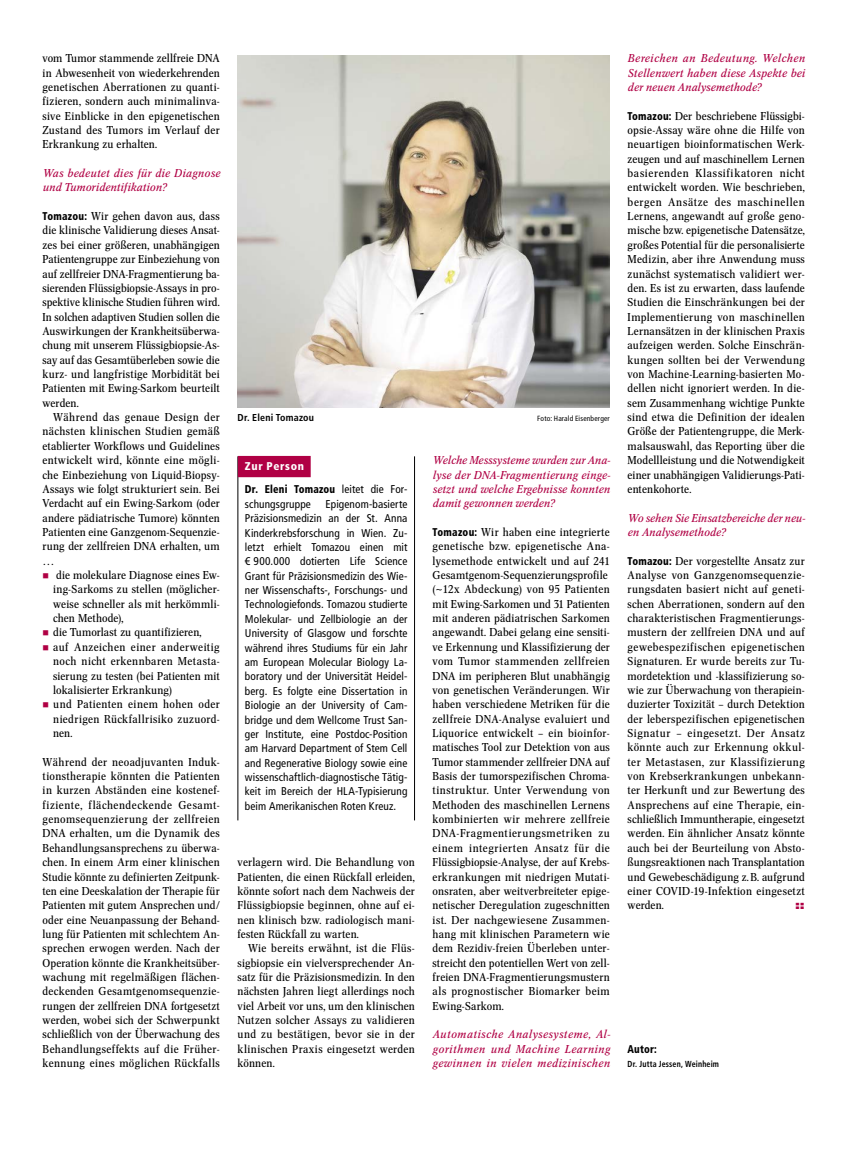
<style>
.page{position:relative;width:851px;height:1170px;background:#fff}
.page>*{position:absolute;margin:0;border:0;box-sizing:border-box;transform-origin:0 0}
.t1{font:11.25px/14.4px "Concorde Nova";letter-spacing:.02em;color:#000;text-align:justify;scale:1.07 1}
.t2{font:condensed 11.25px/14.4px "Frutiger LT Com";letter-spacing:.01em;color:#000;text-align:justify}
.t3{font:italic 11.25px/14.4px "Concorde Nova";letter-spacing:.025em;color:#b00044;text-align:justify;scale:1.07 1}
.t4{font:italic 11.25px/14.4px "Concorde Nova";letter-spacing:.025em;color:#b00044;scale:1.06 1}
.t5{font:900 condensed 11.25px/23.5px "Frutiger LT Std";letter-spacing:.02em;color:#000;scale:.9 1}
.t6{font:900 expanded 11.25px "Helvetica Neue LT Std";color:#b00044;scale:1.07 1}
.t7{font:700 condensed 10px "Frutiger LT Std";letter-spacing:.015em;color:#000}
.t8{font:700 condensed 8.75px "Frutiger LT Std";letter-spacing:.025em;color:#000;scale:.9 1}
.t9{font:condensed 7.5px "Frutiger LT Std";letter-spacing:.02em;color:#000}
.s1{font-family:"Frutiger LT Std";font-weight:900;font-stretch:condensed}
.s2{font-family:"Frutiger LT Com";color:#fff}
.s3{color:#fff}
.s4{font-family:"Frutiger LT Com";font-weight:400}
</style>
<div class="page">
<hr style="left:414px;top:456px;width:1px;height:364px;background:#000">
<hr style="left:237px;top:456px;width:1px;height:364px;background:#000">
<div style="left:238px;top:456px;width:72px;height:21px;background:#b00044"></div>
<img style="left:237px;top:55px;width:372px;height:353px">
<p class="t1" style="left:43px;top:51px;width:167px">vom Tumor stammende zellfreie DNA in Abwesenheit von wiederkehrenden genetischen Aberrationen zu quanti&shy;fizieren, sondern auch minimalinva&shy;sive Einblicke in den epigenetischen Zustand des Tumors im Verlauf der Erkrankung zu erhalten.</p>
<p class="t3" style="left:43px;top:166px;width:167px">Was bedeutet dies für die Diagnose und Tumoridentifikation?</p>
<p class="t1" style="left:43px;top:209px;width:167px"><span class="s1">Tomazou:</span> Wir gehen davon aus, dass die klinische Validierung dieses Ansat&shy;zes bei einer größeren, unabhängigen Patientengruppe zur Einbeziehung von auf zellfreier DNA-Fragmentierung ba&shy;sierenden Flüssigbiopsie-Assays in pro&shy;spektive klinische Studien führen wird.<br>In solchen adaptiven Studien sollen die Auswirkungen der Krankheitsüberwa&shy;chung mit unserem Flüssigbiopsie-As&shy;say auf das Gesamtüberleben sowie die kurz- und langfristige Morbidität bei Patienten mit Ewing-Sarkom beurteilt werden.</p>
<p class="t1" style="left:43px;top:410px;width:167px;text-indent:11px">Während das genaue Design der nächsten klinischen Studien gemäß etablierter Workflows und Guidelines entwickelt wird, könnte eine mögli&shy;che Einbeziehung von Liquid-Biopsy-Assays wie folgt strukturiert sein. Bei Verdacht auf ein Ewing-Sarkom (oder andere pädiatrische Tumore) könnten Patienten eine Ganzgenom-Sequenzie&shy;rung der zellfreien DNA erhalten, um …</p>
<p class="t1" style="left:53px;top:568px;width:157px;text-align:left">die molekulare Diagnose eines Ew&shy;ing-Sarkoms zu stellen (möglicher&shy;weise schneller als mit herkömmli&shy;chen Methode),<br>die Tumorlast zu quantifizieren, auf Anzeichen einer anderweitig noch nicht erkennbaren Metasta&shy;sierung zu testen (bei Patienten mit lokalisierter Erkrankung)<br>und Patienten einem hohen oder niedrigen Rückfallrisiko zuzuord&shy;nen.</p>
<p class="t1" style="left:43px;top:754px;width:167px">Während der neoadjuvanten Induk&shy;tionstherapie könnten die Patienten in kurzen Abständen eine kostenef&shy;fiziente, flächendeckende Gesamt&shy;genomsequenzierung der zellfreien DNA erhalten, um die Dynamik des Behandlungsansprechens zu überwa&shy;chen. In einem Arm einer klinischen Studie könnte zu definierten Zeitpunk&shy;ten eine Deeskalation der Therapie für Patienten mit gutem Ansprechen und/ oder eine Neuanpassung der Behand&shy;lung für Patienten mit schlechtem An&shy;sprechen erwogen werden. Nach der Operation könnte die Krankheitsüber&shy;wachung mit regelmäßigen flächen&shy;deckenden Gesamtgenomsequenzie&shy;rungen der zellfreien DNA fortgesetzt werden, wobei sich der Schwerpunkt schließlich von der Überwachung des Behandlungseffekts auf die Früher&shy;kennung eines möglichen Rückfalls</p>
<p class="t7" style="left:237px;top:411px;width:78px">Dr. Eleni Tomazou</p>
<p class="t9" style="left:537px;top:414px;width:74px">Foto: Harald Eisenberger</p>
<p class="t5" style="left:245px;top:454px;width:182px"><span class="s2">Zur</span> <span class="s3">Person<br></span>Dr. Eleni Tomazou <span class="s4">leitet die For-</span></p>
<p class="t2" style="left:245px;top:496px;width:67px">schungsgruppe</p>
<p class="t2" style="left:245px;top:496px;width:164px;text-indent:81px">Epigenom-basierte Präzisionsmedizin an der St. Anna Kinderkrebsforschung in Wien. Zu&shy;letzt erhielt Tomazou einen mit € 900.000 dotierten Life Science Grant für Präzisionsmedizin des Wie&shy;ner Wissenschafts-, Forschungs- und Technologiefonds. Tomazou studierte Molekular- und Zellbiologie an der University of Glasgow und forschte während ihres Studiums für ein Jahr am European Molecular Biology La&shy;boratory und der Universität Heidel&shy;berg. Es folgte eine Dissertation in Biologie an der University of Cam&shy;bridge und dem Wellcome Trust San&shy;ger Institute, eine Postdoc-Position am Harvard Department of Stem Cell and Regenerative Biology sowie eine wissenschaftlich-diagnostische Tätig&shy;keit im Bereich der HLA-Typisierung beim Amerikanischen Roten Kreuz.</p>
<p class="t1" style="left:237px;top:855px;width:167px">verlagern wird. Die Behandlung von Patienten, die einen Rückfall erleiden, könnte sofort nach dem Nachweis der Flüssigbiopsie beginnen, ohne auf ei&shy;nen klinisch bzw. radiologisch mani&shy;festen Rückfall zu warten.</p>
<p class="t1" style="left:237px;top:941px;width:167px;text-indent:11px">Wie bereits erwähnt, ist die Flüs&shy;sigbiopsie ein vielversprechender An&shy;satz für die Präzisionsmedizin. In den nächsten Jahren liegt allerdings noch viel Arbeit vor uns, um den klinischen Nutzen solcher Assays zu validieren und zu bestätigen, bevor sie in der klinischen Praxis eingesetzt werden können.</p>
<p class="t3" style="left:432px;top:453px;width:168px">Welche Messsysteme wurden zur Ana&shy;lyse der DNA-Fragmentierung einge&shy;setzt und welche Ergebnisse konnten damit gewonnen werden?</p>
<p class="t1" style="left:432px;top:525px;width:167px;text-align:left"><span class="s1">Tomazou:</span> Wir haben eine integrierte genetische bzw. epigenetische Ana&shy;lysemethode entwickelt und auf 241<br>Gesamtgenom-Sequenzierungsprofile (~12x Abdeckung) von 95 Patienten mit Ewing-Sarkomen und 31 Patienten mit anderen pädiatrischen Sarkomen angewandt. Dabei gelang eine sensiti&shy;ve Erkennung und Klassifizierung der vom Tumor stammenden zellfreien DNA im peripheren Blut unabhängig von genetischen Veränderungen. Wir haben verschiedene Metriken für die zellfreie DNA-Analyse evaluiert und Liquorice entwickelt – ein bioinfor&shy;matisches Tool zur Detektion von aus Tumor stammender zellfreier DNA auf Basis der tumorspezifischen Chroma&shy;tinstruktur. Unter Verwendung von Methoden des maschinellen Lernens kombinierten wir mehrere zellfreie DNA-Fragmentierungsmetriken zu einem integrierten Ansatz für die Flüssigbiopsie-Analyse, der auf Krebs&shy;erkrankungen mit niedrigen Mutati&shy;onsraten, aber weitverbreiteter epige&shy;netischer Deregulation zugeschnitten ist. Der nachgewiesene Zusammen&shy;hang mit klinischen Parametern wie dem Rezidiv-freien Überleben unter&shy;streicht den potentiellen Wert von zell&shy;freien DNA-Fragmentierungsmustern als prognostischer Biomarker beim Ewing-Sarkom.</p>
<p class="t3" style="left:432px;top:1027px;width:168px">Automatische Analysesysteme, Al&shy;gorithmen und Machine Learning gewinnen in vielen medizinischen</p>
<p class="t3" style="left:627px;top:51px;width:167px">Bereichen an Bedeutung. Welchen Stellenwert haben diese Aspekte bei der neuen Analysemethode?</p>
<p class="t1" style="left:627px;top:109px;width:167px"><span class="s1">Tomazou:</span> Der beschriebene Flüssigbi&shy;opsie-Assay wäre ohne die Hilfe von neuartigen bioinformatischen Werk&shy;zeugen und auf maschinellem Lernen basierenden Klassifikatoren nicht entwickelt worden. Wie beschrieben, bergen Ansätze des maschinellen Lernens, angewandt auf große geno&shy;mische bzw. epigenetische Datensätze, großes Potential für die personalisierte Medizin, aber ihre Anwendung muss zunächst systematisch validiert wer&shy;den. Es ist zu erwarten, dass laufende Studien die Einschränkungen bei der Implementierung von maschinellen Lernansätzen in der klinischen Praxis aufzeigen werden. Solche Einschrän&shy;kungen sollten bei der Verwendung von Machine-Learning-basierten Mo&shy;dellen nicht ignoriert werden. In die&shy;sem Zusammenhang wichtige Punkte sind etwa die Definition der idealen Größe der Patientengruppe, die Merk&shy;malsauswahl, das Reporting über die Modellleistung und die Notwendigkeit einer unabhängigen Validierungs-Pati&shy;entenkohorte.</p>
<p class="t4" style="left:627px;top:510px;width:169px">Wo sehen Sie Einsatzbereiche der neu&shy;en Analysemethode?</p>
<p class="t1" style="left:627px;top:553px;width:167px"><span class="s1">Tomazou:</span> Der vorgestellte Ansatz zur Analyse von Ganzgenomsequenzie&shy;rungsdaten basiert nicht auf geneti&shy;schen Aberrationen, sondern auf den charakteristischen Fragmentierungs&shy;mustern der zellfreien DNA und auf gewebespezifischen epigenetischen Signaturen. Er wurde bereits zur Tu&shy;mordetektion und -klassifizierung so&shy;wie zur Überwachung von therapiein&shy;duzierter Toxizität – durch Detektion der leberspezifischen epigenetischen Signatur – eingesetzt. Der Ansatz könnte auch zur Erkennung okkul&shy;ter Metastasen, zur Klassifizierung von Krebserkrankungen unbekann&shy;ter Herkunft und zur Bewertung des Ansprechens auf eine Therapie, ein&shy;schließlich Immuntherapie, eingesetzt werden. Ein ähnlicher Ansatz könnte auch bei der Beurteilung von Absto&shy;ßungsreaktionen nach Transplantation und Gewebeschädigung z.B. aufgrund einer COVID-19-Infektion eingesetzt werden.</p>
<p class="t6" style="left:795px;top:897px;width:11px">::</p>
<p class="t5" style="left:627px;top:1036px;width:34px">Autor:</p>
<p class="t8" style="left:627px;top:1058px;width:103px">Dr. Jutta Jessen, Weinheim</p>
</div>
